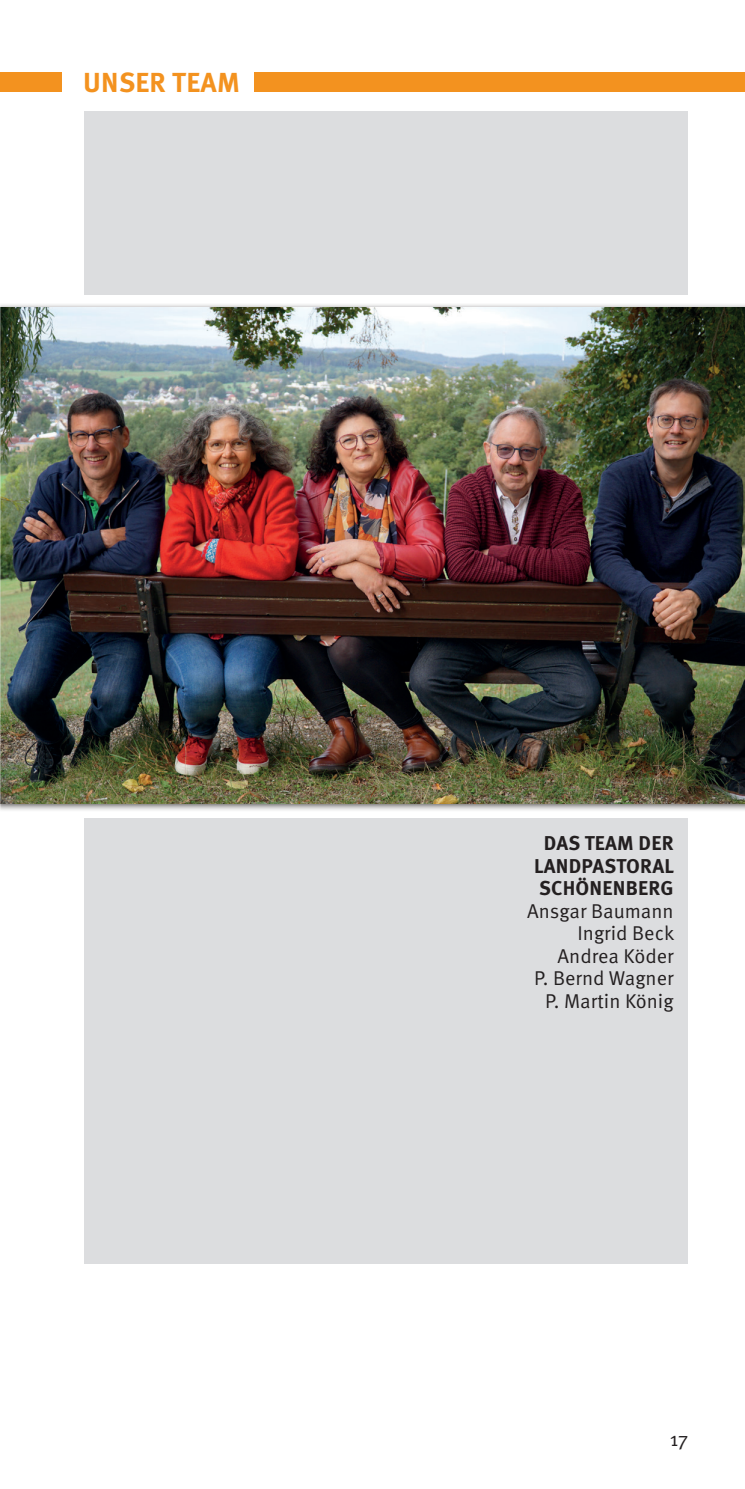
<style>
.page{position:relative;width:745px;height:1489px;background:#fff}
.page>*{position:absolute;margin:0;border:0;box-sizing:border-box;transform-origin:0 0}
.t1{font:700 27.5px "Meta OT";letter-spacing:.01em;color:#f3921f}
.t2{font:20px/22.5px "Meta OT Norm";color:#231f20;text-align:right}
.t3{font:700 20px/22.5px "Meta OT";letter-spacing:.01em;color:#231f20;text-align:center}
</style>
<div class="page">
<div style="left:85px;top:818px;width:602px;height:445px;background:#dcdddf"></div>
<div style="left:0;top:303px;width:744px;height:508px;background:#231f20;opacity:.75"></div>
<img style="left:0;top:307px;width:744px;height:496px">
<div style="left:0;top:73px;width:744px;height:19px;background:#f3921f"></div>
<div style="left:62px;top:71px;width:191px;height:22px;background:#fff"></div>
<div style="left:85px;top:111px;width:602px;height:184px;background:#dcdddf"></div>
<h1 class="t1" style="left:83px;top:65px;width:158px">UNSER TEAM</h1>
<p class="t3" style="left:533px;top:832px;width:141px">DAS TEAM DER<br>LANDPASTORAL<br>SCHÖNENBERG</p>
<p class="t2" style="left:526px;top:899px;width:149px">Ansgar Baumann<br>Ingrid Beck<br>Andrea Köder<br>P. Bernd Wagner<br>P. Martin König</p>
<p class="t2" style="left:669px;top:1428px;width:20px">17</p>
</div>
